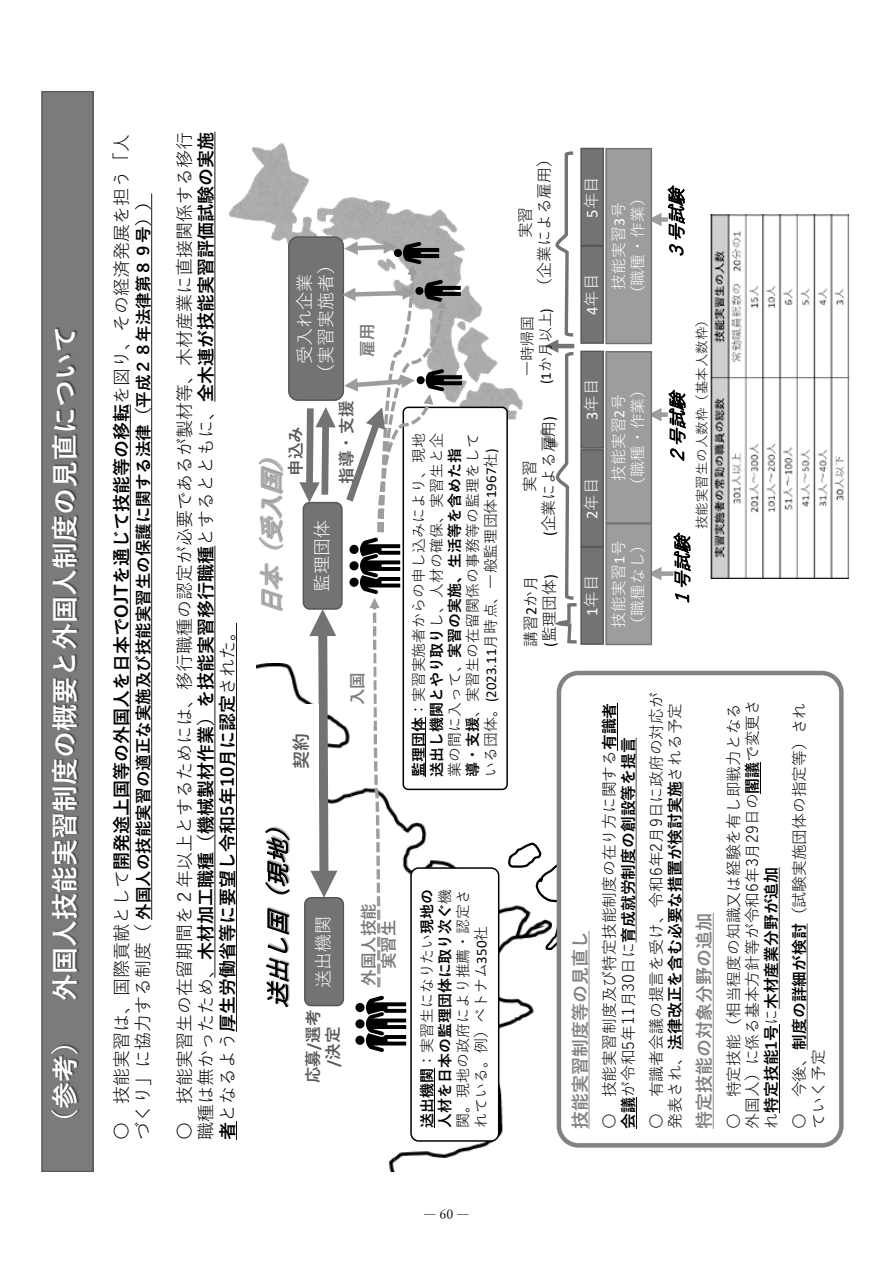
<style>
.page{position:relative;width:893px;height:1263px;background:#fff}
.page>*{position:absolute;margin:0;border:0;box-sizing:border-box;transform-origin:0 0}
.t1{font:700 27px "Yu Gothic";color:#fff}
.t2{font:italic 24px "Yu Gothic";color:#000}
.t3{font:italic 24px "Yu Gothic";color:#abacac}
.t4{font:18px/21.6px "Yu Gothic";color:#000;text-align:justify}
.t5{font:700 18px "Yu Gothic";color:#828282}
.t6{font:18px/21.6px "Yu Gothic";color:#fff;text-align:center}
.t7{font:italic 18px "Yu Gothic";color:#000}
.t8{font:700 18px "Yu Gothic";color:#5b5958}
.t9{font:700 16.5px "Yu Gothic";color:#000}
.t10{font:700 16.5px/19.8px "Yu Gothic";color:#5b5958;text-align:center}
.t11{font:16.5px "Yu Gothic";color:#fff}
.t12{font:700 16.5px/20px "Yu Gothic";color:#7c7b7c;text-align:center}
.t13{font:15.9px/18.9px "Yu Gothic";color:#000}
.t14{font:15.9px/18.9px "Yu Gothic";color:#fff;text-align:center}
.t15{font:15px/18px "Yu Gothic";color:#000;text-align:center}
.t16{font:13.5px "Yu Gothic";color:#000}
.t17{font:12.75px "Yu Mincho";color:#000}
.s1{font-weight:700}
.s2{font-weight:400;font-size:18px}
.s3{font-family:"Calibri"}
</style>
<div class="page">
<img style="left:257px;top:663px;width:251px;height:508px">
<div style="left:42px;top:91px;width:51px;height:1080px;background:#7c7b7c"></div>
<div style="left:41px;top:91px;width:53px;height:1080px;border:2px solid #585656"></div>
<img style="left:41px;top:1018px;width:53px;height:135px">
<img style="left:41px;top:307px;width:53px;height:711px">
<svg style="left:130px;top:404px;width:1px;height:466px"></svg>
<svg style="left:151px;top:193px;width:1px;height:727px"></svg>
<svg style="left:214px;top:546px;width:1px;height:432px"></svg>
<svg style="left:214px;top:132px;width:1px;height:270px"></svg>
<svg style="left:236px;top:1122px;width:1px;height:18px"></svg>
<svg style="left:236px;top:623px;width:1px;height:409px"></svg>
<img style="left:228px;top:143px;width:317px;height:299px">
<img style="left:257px;top:799px;width:42px;height:224px">
<img style="left:250px;top:430px;width:49px;height:181px">
<div style="left:288px;top:236px;width:56px;height:165px;background:#747373;border:2px solid #585656;border-radius:9px"></div>
<div style="left:286px;top:704px;width:32px;height:93px;background:#fff"></div>
<div style="left:581px;top:547px;width:22px;height:97px;background:#747373"></div>
<div style="left:580px;top:546px;width:24px;height:99px;border:2px solid #585656"></div>
<div style="left:581px;top:450px;width:22px;height:97px;background:#747373"></div>
<div style="left:580px;top:449px;width:24px;height:98px;border:2px solid #585656"></div>
<div style="left:581px;top:351px;width:22px;height:97px;background:#747373"></div>
<div style="left:580px;top:351px;width:24px;height:98px;border:2px solid #585656"></div>
<div style="left:581px;top:246px;width:22px;height:97px;background:#747373"></div>
<div style="left:580px;top:245px;width:24px;height:99px;border:2px solid #585656"></div>
<div style="left:581px;top:148px;width:22px;height:97px;background:#747373"></div>
<div style="left:580px;top:148px;width:24px;height:98px;border:2px solid #585656"></div>
<svg style="left:545px;top:151px;width:32px;height:493px"></svg>
<div style="left:659px;top:571px;width:14px;height:5px;background:#9d9d9e"></div>
<svg style="left:652px;top:567px;width:9px;height:13px"></svg>
<div style="left:659px;top:412px;width:9px;height:5px;background:#9d9d9e"></div>
<svg style="left:652px;top:408px;width:9px;height:13px"></svg>
<div style="left:659px;top:217px;width:9px;height:5px;background:#9d9d9e"></div>
<svg style="left:652px;top:213px;width:9px;height:13px"></svg>
<div style="left:606px;top:524px;width:45px;height:120px;background:#9d9d9e"></div>
<div style="left:605px;top:523px;width:47px;height:122px;border:2px solid #747373"></div>
<div style="left:606px;top:352px;width:45px;height:171px;background:#9d9d9e"></div>
<div style="left:605px;top:351px;width:47px;height:173px;border:2px solid #747373"></div>
<div style="left:606px;top:149px;width:45px;height:194px;background:#9d9d9e"></div>
<div style="left:605px;top:148px;width:47px;height:196px;border:2px solid #747373"></div>
<div style="left:403px;top:407px;width:105px;height:383px;background:#fff;border:2px solid #000;border-radius:5px"></div>
<div style="left:410px;top:867px;width:89px;height:275px;background:#fff;border:2px solid #000;border-radius:8px"></div>
<hr style="left:434px;top:1068px;width:1px;height:60px;background:#000">
<div style="left:557px;top:671px;width:287px;height:476px;background:#fff;border:4px solid #828282;border-radius:20px"></div>
<svg style="left:507px;top:792px;width:83px;height:337px"></svg>
<hr style="left:617px;top:703px;width:1px;height:47px;background:#000">
<hr style="left:636px;top:1097px;width:1px;height:32px;background:#000">
<svg style="left:636px;top:738px;width:1px;height:204px"></svg>
<svg style="left:682px;top:782px;width:1px;height:268px"></svg>
<svg style="left:713px;top:913px;width:1px;height:216px"></svg>
<hr style="left:760px;top:762px;width:1px;height:32px;background:#000">
<hr style="left:779px;top:1025px;width:1px;height:88px;background:#000">
<svg style="left:779px;top:867px;width:1px;height:142px"></svg>
<svg style="left:807px;top:923px;width:1px;height:127px"></svg>
<svg style="left:299px;top:240px;width:163px;height:812px"></svg>
<div style="left:343px;top:652px;width:31px;height:74px;background:#fff"></div>
<img style="left:710px;top:215px;width:140px;height:364px">
<h1 class="t1" style="left:50px;top:1136px;width:811px;rotate:-90deg">（参考） 外国人技能実習制度の概要と外国人制度の見直について</h1>
<p class="t4" style="left:108px;top:1140px;width:1007px;rotate:-90deg">〇 技能実習は、国際貢献として<span class="s1">開発途上国等の外国人を日本でOJTを通じて技能等の移転</span>を図り、その経済発展を担う「人</p>
<p class="t9" style="left:134px;top:1140px;width:948px;rotate:-90deg"><span class="s2">づくり」に協力する制度（</span>外国人の技能実習の適正な実施及び技能実習生の保護に関する法律（平成２８年法律第８９号））</p>
<p class="t4" style="left:171px;top:1140px;width:1010px;rotate:-90deg">〇 技能実習生の在留期間を２年以上とするためには、移行職種の認定が必要であるが製材等、木材産業に直接関係する移行職種は無かったため、<span class="s1">木材加工職種（機械製材作業）を技能実習移行職種</span>とするとともに、<span class="s1">全木連が技能実習評価試験の実施者</span>となるよう<span class="s1">厚生労働省等に要望し令和5年10月に認定</span>された。</p>
<p class="t6" style="left:291px;top:382px;width:127px;rotate:-90deg">受入れ企業<br>（実習実施者）</p>
<p class="t12" style="left:358px;top:356px;width:35px;rotate:-90deg">雇用</p>
<p class="t10" style="left:286px;top:476px;width:51px;rotate:-90deg">申込み</p>
<h2 class="t3" style="left:249px;top:615px;width:182px;rotate:-90deg">日本（受入国）</h2>
<p class="t10" style="left:337px;top:484px;width:84px;rotate:-90deg">指導・支援</p>
<p class="t6" style="left:309px;top:592px;width:73px;rotate:-90deg">監理団体</p>
<p class="t8" style="left:291px;top:769px;width:37px;rotate:-90deg">契約</p>
<p class="t12" style="left:348px;top:705px;width:35px;rotate:-90deg">入国</p>
<p class="t15" style="left:408px;top:777px;width:346px;text-align:left;rotate:-90deg"><span class="s1">監理団体</span>：実習実施者からの申し込みにより、現地<span class="s1">送出し機関とやり取り</span>し、人材の確保、実習生と企業の間に入って、<span class="s1">実習の実施、生活等を含めた指導・支援</span>、実習生の在留関係の事務等の監理をしている団体。<span class="s3">(2023.11</span>月時点、一般監理団体<span class="s3">1967</span>社<span class="s3">)</span></p>
<h2 class="t2" style="left:256px;top:1008px;width:206px;rotate:-90deg">送出し国（現地）</h2>
<p class="t6" style="left:310px;top:988px;width:73px;rotate:-90deg">送出機関</p>
<p class="t10" style="left:304px;top:1083px;width:75px;rotate:-90deg">応募<span class="s3">/</span>選考<span class="s3">/</span>決定</p>
<p class="t12" style="left:359px;top:986px;width:84px;rotate:-90deg">外国人技能実習生</p>
<p class="t15" style="left:416px;top:1128px;width:241px;text-align:justify;rotate:-90deg"><span class="s1">送出機関</span>：実習生になりたい<span class="s1">現地の人材を日本の監理団体に取り次ぐ</span>機関。現地の政府により推薦・認定されている。例）ベトナム<span class="s3">350</span>社</p>
<p class="t13" style="left:514px;top:294px;width:144px;text-align:center;rotate:-90deg">実習<br>（企業による雇用）</p>
<p class="t15" style="left:516px;top:384px;width:78px;rotate:-90deg">一時帰国<br><span class="s3">(1</span>か月以上<span class="s3">)</span></p>
<p class="t13" style="left:518px;top:536px;width:122px;text-align:center;rotate:-90deg">実習<br><span class="s3">(</span>企業による雇用<span class="s3">)</span></p>
<p class="t13" style="left:519px;top:647px;width:75px;rotate:-90deg">講習<span class="s3">2</span>か月<span class="s3">(</span>監理団体<span class="s3">)</span></p>
<p class="t11" style="left:576px;top:218px;width:43px;rotate:-90deg"><span class="s3">5</span>年目</p>
<p class="t11" style="left:576px;top:315px;width:43px;rotate:-90deg"><span class="s3">4</span>年目</p>
<p class="t14" style="left:607px;top:301px;width:112px;rotate:-90deg">技能実習<span class="s3">3</span>号<br>（職種・作業）</p>
<p class="t11" style="left:576px;top:420px;width:43px;rotate:-90deg"><span class="s3">3</span>年目</p>
<p class="t11" style="left:576px;top:519px;width:43px;rotate:-90deg"><span class="s3">2</span>年目</p>
<p class="t11" style="left:576px;top:616px;width:43px;rotate:-90deg"><span class="s3">1</span>年目</p>
<p class="t14" style="left:607px;top:493px;width:112px;rotate:-90deg">技能実習<span class="s3">2</span>号<br>（職種・作業）</p>
<p class="t14" style="left:607px;top:632px;width:97px;text-align:left;rotate:-90deg">技能実習<span class="s3">1</span>号（職種なし）</p>
<p class="t7" style="left:660px;top:261px;width:83px;rotate:-90deg">３号試験</p>
<p class="t7" style="left:661px;top:465px;width:83px;rotate:-90deg">２号試験</p>
<p class="t16" style="left:689px;top:529px;width:217px;rotate:-90deg">技能実習生の人数枠（基本人数枠）</p>
<p class="t7" style="left:666px;top:608px;width:83px;rotate:-90deg">１号試験</p>
<p class="t5" style="left:570px;top:1129px;width:199px;rotate:-90deg">技能実習制度等の見直し</p>
<p class="t13" style="left:598px;top:1129px;width:427px;rotate:-90deg">〇 技能実習制度及び特定技能制度の在り方に関する<span class="s1">有識者会議</span>が令和5年11月30日に<span class="s1">育成就労制度の創設等を提言</span></p>
<p class="t13" style="left:645px;top:1129px;width:438px;rotate:-90deg">〇 有識者会議の提言を受け、令和6年2月9日に政府の対応が発表され、<span class="s1">法律改正を含む必要な措置が検討実施</span>される予定</p>
<p class="t5" style="left:694px;top:1129px;width:217px;rotate:-90deg">特定技能の対象分野の追加</p>
<p class="t13" style="left:722px;top:1129px;width:431px;rotate:-90deg">〇 特定技能（相当程度の知識又は経験を有し即戦力となる外国人）に係る基本方針等が令和6年3月29日の<span class="s1">閣議</span>で変更され<span class="s1">特定技能1号</span>に<span class="s1">木材産業分野が追加</span></p>
<p class="t13" style="left:788px;top:1129px;width:427px;rotate:-90deg">〇 今後、<span class="s1">制度の詳細が検討</span>（試験実施団体の指定等）されていく予定</p>
<p class="t17" style="left:424px;top:1202px;width:47px">― 60 ―</p>
</div>
